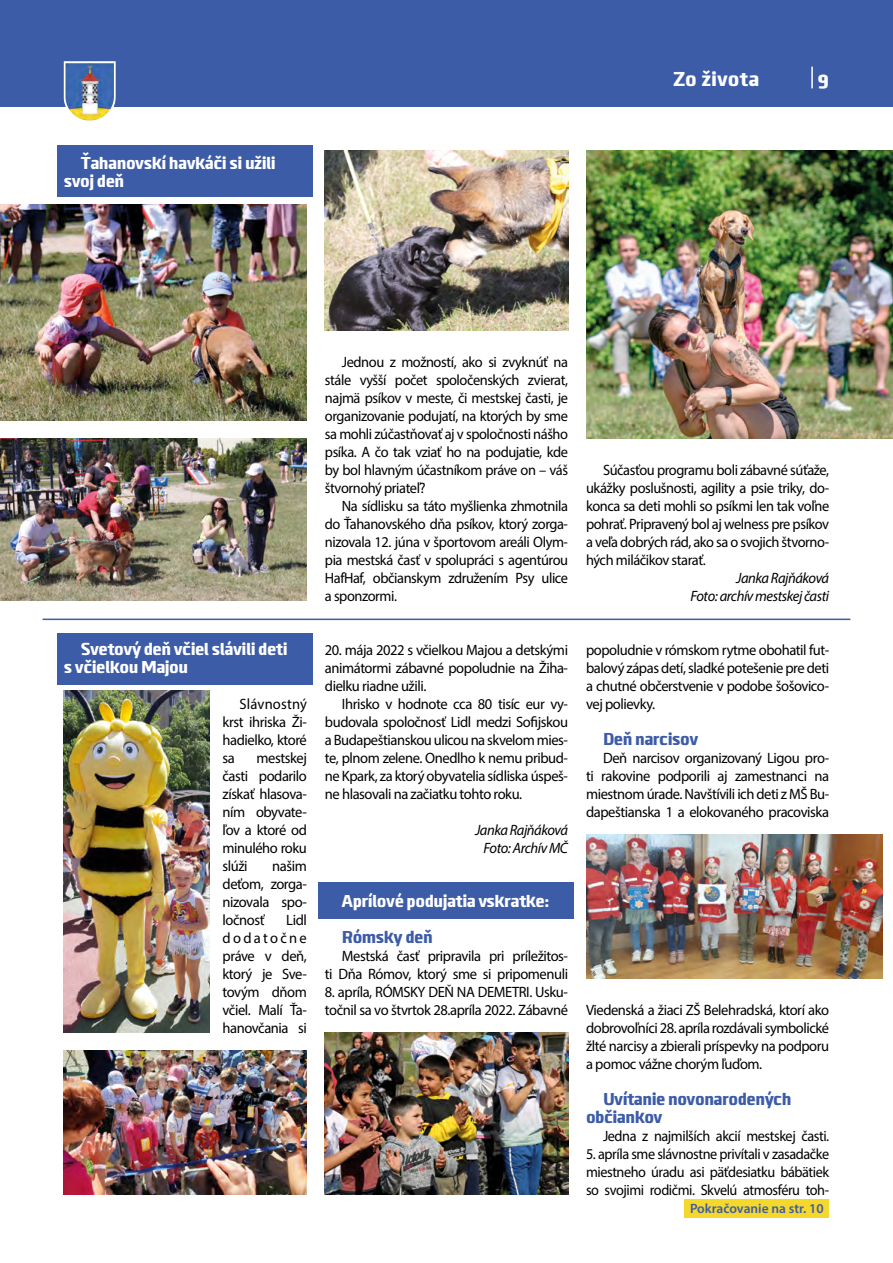
<style>
.page{position:relative;width:893px;height:1263px;background:#fff}
.page>*{position:absolute;margin:0;border:0;box-sizing:border-box;transform-origin:0 0}
.t1{font:900 21px "Clio";color:#fff}
.t2{font:900 18px/18px "Clio";letter-spacing:-.03em;color:#fff}
.t3{font:900 18px/18px "Clio";letter-spacing:-.03em;color:#3d5ca7}
.t4{font:15px/18px "Myriad Pro";letter-spacing:-.03em;color:#000;text-align:justify}
.t5{font:15px/18px "Myriad Pro";letter-spacing:-.03em;color:#000;text-align:justify;scale:.96 1}
.t6{font:15px/18px "Myriad Pro";letter-spacing:-.03em;color:#000;text-align:justify;scale:.95 1}
.t7{font:italic 15px/18px "Myriad Pro";letter-spacing:-.03em;color:#000;text-align:center}
.t8{font:600 13.5px "Myriad Pro";color:#3d5ca7}
</style>
<div class="page">
<div style="left:319px;top:883px;width:255px;height:36px;background:#3d5ca7"></div>
<div style="left:58px;top:633px;width:255px;height:52px;background:#3d5ca7"></div>
<div style="left:58px;top:145px;width:255px;height:51px;background:#3d5ca7"></div>
<div style="left:0;top:0;width:893px;height:106px;background:#3d5ca7"></div>
<hr style="left:811px;top:67px;width:2px;height:21px;background:#fff">
<svg style="left:64px;top:61px;width:52px;height:60px"></svg>
<img style="left:66px;top:63px;width:48px;height:57px">
<hr style="left:43px;top:619px;width:807px;height:1px;background:#3d5ca7">
<img style="left:0;top:439px;width:307px;height:162px">
<img style="left:64px;top:691px;width:146px;height:342px">
<img style="left:64px;top:1051px;width:243px;height:144px">
<img style="left:325px;top:151px;width:243px;height:180px">
<img style="left:586px;top:835px;width:296px;height:144px">
<img style="left:325px;top:1033px;width:243px;height:162px">
<div style="left:685px;top:1199px;width:144px;height:18px;background:#f4d82b"></div>
<img style="left:586px;top:151px;width:307px;height:288px">
<img style="left:0;top:205px;width:307px;height:216px">
<p class="t2" style="left:64px;top:153px;width:214px;text-indent:17px">Ťahanovskí havkáči si užili svoj deň</p>
<h1 class="t1" style="left:673px;top:66px;width:88px">Zo života</h1>
<h1 class="t1" style="left:818px;top:65px;width:13px">9</h1>
<p class="t2" style="left:64px;top:639px;width:225px;text-indent:17px">Svetový deň včiel slávili deti s včielkou Majou</p>
<p class="t4" style="left:223px;top:694px;width:86px;text-indent:17px">Slávnostný krst ihriska Ži&shy;hadielko, ktoré sa</p>
<p class="t4" style="left:223px;top:748px;width:86px;text-indent:34px">mestskej časti podarilo získať hlasova&shy;ním obyvate&shy;ľov a ktoré od minulého roku slúži</p>
<p class="t4" style="left:223px;top:856px;width:86px;text-indent:50px">našim deťom, zorga&shy;nizovala spo&shy;ločnosť</p>
<p class="t4" style="left:223px;top:910px;width:86px;text-indent:64px">Lidl dodatočne práve v deň, ktorý je Sve&shy;tovým dňom včiel. Malí Ťa&shy;hanovčania si</p>
<p class="t5" style="left:325px;top:352px;width:255px;text-indent:17px">Jednou z možností, ako si zvyknúť na stále vyšší počet spoločenských zvierat, najmä psíkov v meste, či mestskej časti, je organizovanie podujatí, na ktorých by sme sa mohli zúčastňovať aj v spoločnosti nášho psíka. A čo tak vziať ho na podujatie, kde by bol hlavným účastníkom práve on – váš štvornohý priateľ?</p>
<p class="t5" style="left:325px;top:496px;width:255px;text-indent:17px">Na sídlisku sa táto myšlienka zhmotnila do Ťahanovského dňa psíkov, ktorý zorga&shy;nizovala 12. júna v športovom areáli Olym&shy;pia mestská časť v spolupráci s agentúrou HafHaf, občianskym združením Psy ulice a sponzormi.</p>
<p class="t4" style="left:325px;top:640px;width:245px">20. mája 2022 s včielkou Majou a detskými animátormi zábavné popoludnie na Žiha&shy;dielku riadne užili.</p>
<p class="t4" style="left:325px;top:694px;width:245px;text-indent:17px">Ihrisko v hodnote cca 80 tisíc eur vy&shy;budovala spoločnosť Lidl medzi Sofijskou a Budapeštianskou ulicou na skvelom mies&shy;te, plnom zelene. Onedlho k nemu pribud&shy;ne Kpark, za ktorý obyvatelia sídliska úspeš&shy;ne hlasovali na začiatku tohto roku.</p>
<p class="t7" style="left:475px;top:820px;width:94px">Janka Rajňáková<br>Foto: Archív MČ</p>
<p class="t2" style="left:342px;top:891px;width:209px">Aprílové podujatia v skratke:</p>
<p class="t3" style="left:342px;top:927px;width:92px">Rómsky deň</p>
<p class="t4" style="left:325px;top:946px;width:245px;text-align:right">Mestská časť pripravila pri príležitos-<br>ti Dňa Rómov, ktorý sme si pripomenuli</p>
<p class="t4" style="left:325px;top:982px;width:245px">8. apríla, RÓMSKY DEŇ NA DEMETRI. Usku&shy;točnil sa vo štvrtok 28.apríla 2022. Zábavné</p>
<p class="t5" style="left:586px;top:460px;width:255px;text-indent:17px">Súčasťou programu boli zábavné súťaže, ukážky poslušnosti, agility a psie triky, do&shy;konca sa deti mohli so psíkmi len tak voľne pohrať. Pripravený bol aj welness pre psíkov a veľa dobrých rád, ako sa o svojich štvorno&shy;hých miláčikov starať.</p>
<p class="t7" style="left:691px;top:568px;width:140px;text-align:right">Janka Rajňáková<br>Foto: archív mestskej časti</p>
<p class="t4" style="left:586px;top:640px;width:245px">popoludnie v rómskom rytme obohatil fut&shy;balový zápas detí, sladké potešenie pre deti a chutné občerstvenie v podobe šošovico&shy;vej polievky.</p>
<p class="t3" style="left:603px;top:729px;width:97px">Deň narcisov</p>
<p class="t4" style="left:586px;top:748px;width:245px;text-indent:17px">Deň narcisov organizovaný Ligou pro&shy;ti rakovine podporili aj zamestnanci na miestnom úrade. Navštívili ich deti z MŠ Bu&shy;dapeštianska 1 a elokovaného pracoviska</p>
<p class="t4" style="left:586px;top:1000px;width:245px">Viedenská a žiaci ZŠ Belehradská, ktorí ako dobrovoľníci 28. apríla rozdávali symbolické žlté narcisy a zbierali príspevky na podporu a pomoc vážne chorým ľuďom.</p>
<p class="t3" style="left:586px;top:1089px;width:207px;text-indent:17px">Uvítanie novonarodených občiankov</p>
<p class="t6" style="left:603px;top:1126px;width:240px">Jedna z najmilších akcií mestskej časti.</p>
<p class="t6" style="left:586px;top:1144px;width:257px">5. apríla sme slávnostne privítali v zasadačke miestneho úradu asi päťdesiatku bábätiek so svojimi rodičmi. Skvelú atmosféru toh-</p>
<p class="t8" style="left:690px;top:1200px;width:135px">Pokračovanie na str. 10</p>
</div>
